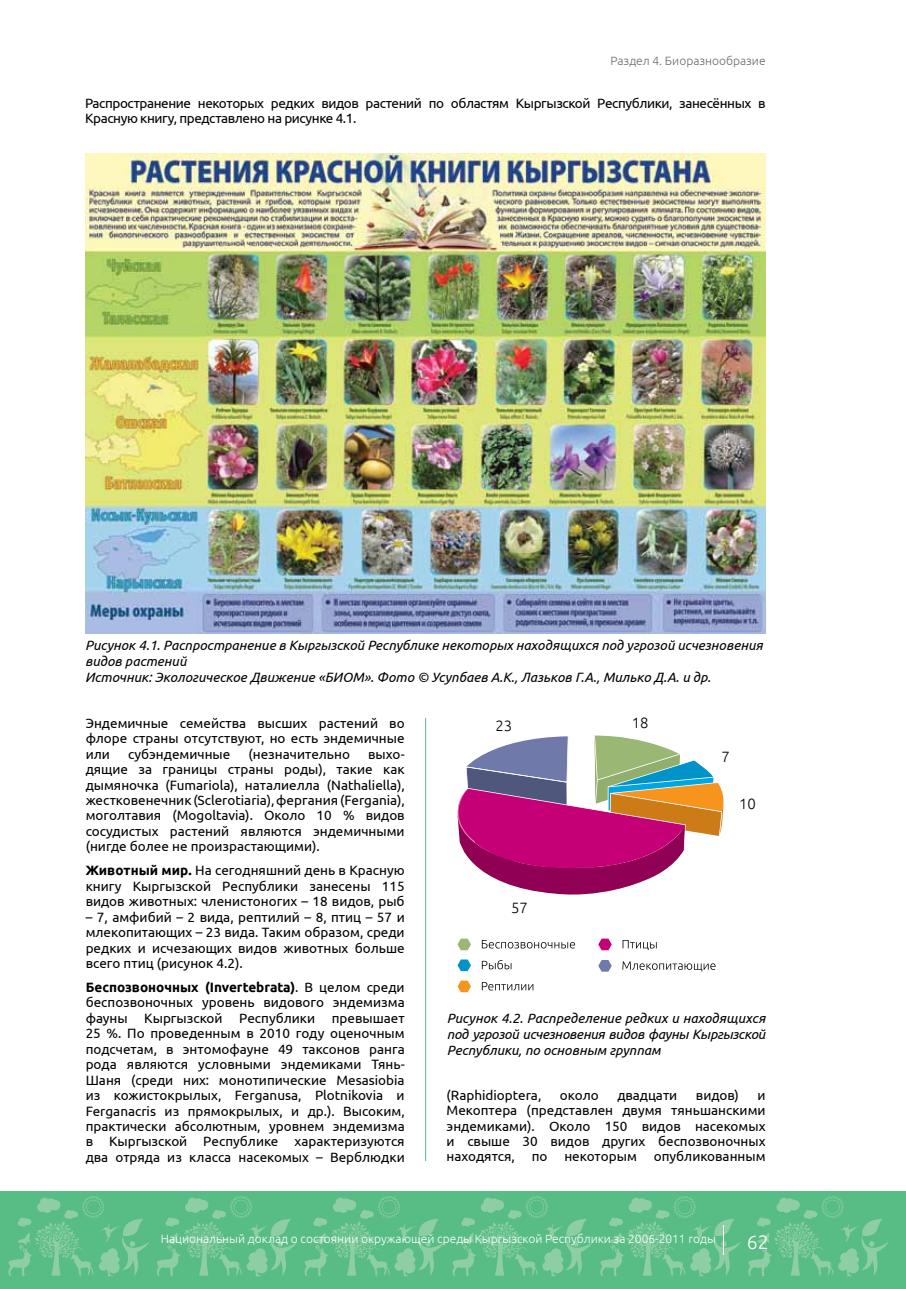
<style>
.page{position:relative;width:906px;height:1289px;background:#fff}
.page>*{position:absolute;margin:0;border:0;box-sizing:border-box;transform-origin:0 0}
.t1{font:300 19.5px "Ubuntu";color:#fff}
.t2{font:300 15px "Ubuntu";color:#000}
.t3{font:13.5px/15.5px "Ubuntu";color:#000;text-align:justify}
.t4{font:italic 13.5px/16.2px "Ubuntu";color:#000}
.t5{font:13.5px/15px "Ubuntu";letter-spacing:-.03em;color:#000}
.t6{font:300 12px "Ubuntu";color:#fff}
.t7{font:300 12px "Ubuntu";color:#6d6e71}
.s1{font-weight:700}
</style>
<div class="page">
<div style="left:0;top:1191px;width:906px;height:97px;background:#57bd84"></div>
<hr style="left:425px;top:97px;width:1px;height:1063px;background:#57bd84">
<svg style="left:156px;top:1196px;width:141px;height:81px"></svg>
<svg style="left:304px;top:1196px;width:141px;height:81px"></svg>
<svg style="left:452px;top:1196px;width:141px;height:81px"></svg>
<svg style="left:600px;top:1196px;width:141px;height:81px"></svg>
<svg style="left:8px;top:1196px;width:141px;height:81px"></svg>
<svg style="left:748px;top:1196px;width:140px;height:81px"></svg>
<hr style="left:723px;top:1224px;width:1px;height:30px;background:#fff">
<div style="left:412px;top:87px;width:26px;height:630px;background:#fff"></div>
<svg style="left:457px;top:938px;width:14px;height:12px"></svg>
<svg style="left:482px;top:940px;width:93px;height:8px"></svg>
<svg style="left:457px;top:959px;width:14px;height:12px"></svg>
<svg style="left:482px;top:960px;width:29px;height:9px"></svg>
<svg style="left:457px;top:980px;width:14px;height:12px"></svg>
<svg style="left:482px;top:981px;width:51px;height:9px"></svg>
<svg style="left:598px;top:938px;width:14px;height:12px"></svg>
<svg style="left:622px;top:940px;width:34px;height:10px"></svg>
<svg style="left:598px;top:960px;width:14px;height:11px"></svg>
<svg style="left:622px;top:961px;width:93px;height:10px"></svg>
<svg style="left:457px;top:735px;width:267px;height:160px"></svg>
<img style="left:85px;top:153px;width:680px;height:480px">
<p class="t7" style="left:610px;top:53px;width:157px">Раздел 4. Биоразнообразие</p>
<p class="t5" style="left:85px;top:96px;width:682px">Распространение некоторых редких видов растений по областям Кыргызской Республики, занесённых в<br>Красную книгу, представлено на рисунке 4.1.</p>
<p class="t4" style="left:85px;top:636px;width:679px">Рисунок 4.1. Распространение в Кыргызской Республике некоторых находящихся под угрозой исчезновения видов растений<br>Источник: Экологическое Движение «БИОМ». Фото © Усупбаев А.K., Лазьков Г.А., Милько Д.А. и др.</p>
<p class="t2" style="left:495px;top:716px;width:18px">23</p>
<p class="t2" style="left:632px;top:713px;width:18px">18</p>
<p class="t2" style="left:721px;top:747px;width:10px">7</p>
<p class="t2" style="left:739px;top:794px;width:18px">10</p>
<p class="t3" style="left:86px;top:714px;width:320px">Эндемичные семейства высших растений во флоре страны отсутствуют, но есть эндемичные или</p>
<p class="t3" style="left:128px;top:745px;width:104px">субэндемичные</p>
<p class="t3" style="left:249px;top:745px;width:103px">(незначительно</p>
<p class="t3" style="left:86px;top:745px;width:320px;text-indent:282px">выхо&shy;дящие за границы страны роды), такие как дымяночка (Fumariola), наталиелла (Nathaliella), жестковенечник (Sclerotiaria), фергания (Fergania), моголтавия (Mogoltavia). Около 10 % видов сосудистых растений являются эндемичными (нигде более не произрастающими).</p>
<p class="t3" style="left:86px;top:862px;width:320px"><span class="s1">Животный мир.</span> На сегодняшний день в Красную книгу Кыргызской Республики занесены 115 видов животных: членистоногих – 18 видов, рыб</p>
<p class="t3" style="left:86px;top:908px;width:320px">– 7, амфибий – 2 вида, рептилий – 8, птиц – 57 и млекопитающих – 23 вида. Таким образом, среди редких и исчезающих видов животных больше всего птиц (рисунок 4.2).</p>
<p class="t3" style="left:86px;top:978px;width:320px"><span class="s1">Беспозвоночных (Invertebrata)</span>. В целом среди беспозвоночных уровень видового эндемизма фауны Кыргызской Республики превышает 25 %. По проведенным в 2010 году оценочным подсчетам, в энтомофауне 49 таксонов ранга рода являются условными эндемиками Тянь-Шаня (среди них: монотипические Mesasiobia из кожистокрылых, Ferganusa, Plotnikovia и Ferganacris из прямокрылых, и др.). Высоким, практически абсолютным, уровнем эндемизма в Кыргызской Республике характеризуются два отряда из класса насекомых – Верблюдки</p>
<p class="t2" style="left:511px;top:898px;width:18px">57</p>
<p class="t4" style="left:447px;top:1009px;width:320px;text-align:justify">Рисунок 4.2. Распределение редких и находящихся под угрозой исчезновения видов фауны Кыргызской Республики, по основным группам</p>
<p class="t3" style="left:446px;top:1087px;width:96px">(Raphidioptera,</p>
<p class="t3" style="left:560px;top:1087px;width:40px">около</p>
<p class="t3" style="left:617px;top:1087px;width:61px">двадцати</p>
<p class="t3" style="left:696px;top:1087px;width:45px">видов)</p>
<p class="t3" style="left:446px;top:1087px;width:320px;text-indent:311px">и Мекоптера (представлен двумя тяньшанскими эндемиками). Около 150 видов насекомых и свыше 30 видов других беспозвоночных находятся, по некоторым опубликованным</p>
<p class="t6" style="left:161px;top:1231px;width:557px">Национальный доклад о состоянии окружающей среды Кыргызской Республики за 2006-2011 годы</p>
<h1 class="t1" style="left:746px;top:1230px;width:23px">62</h1>
</div>
